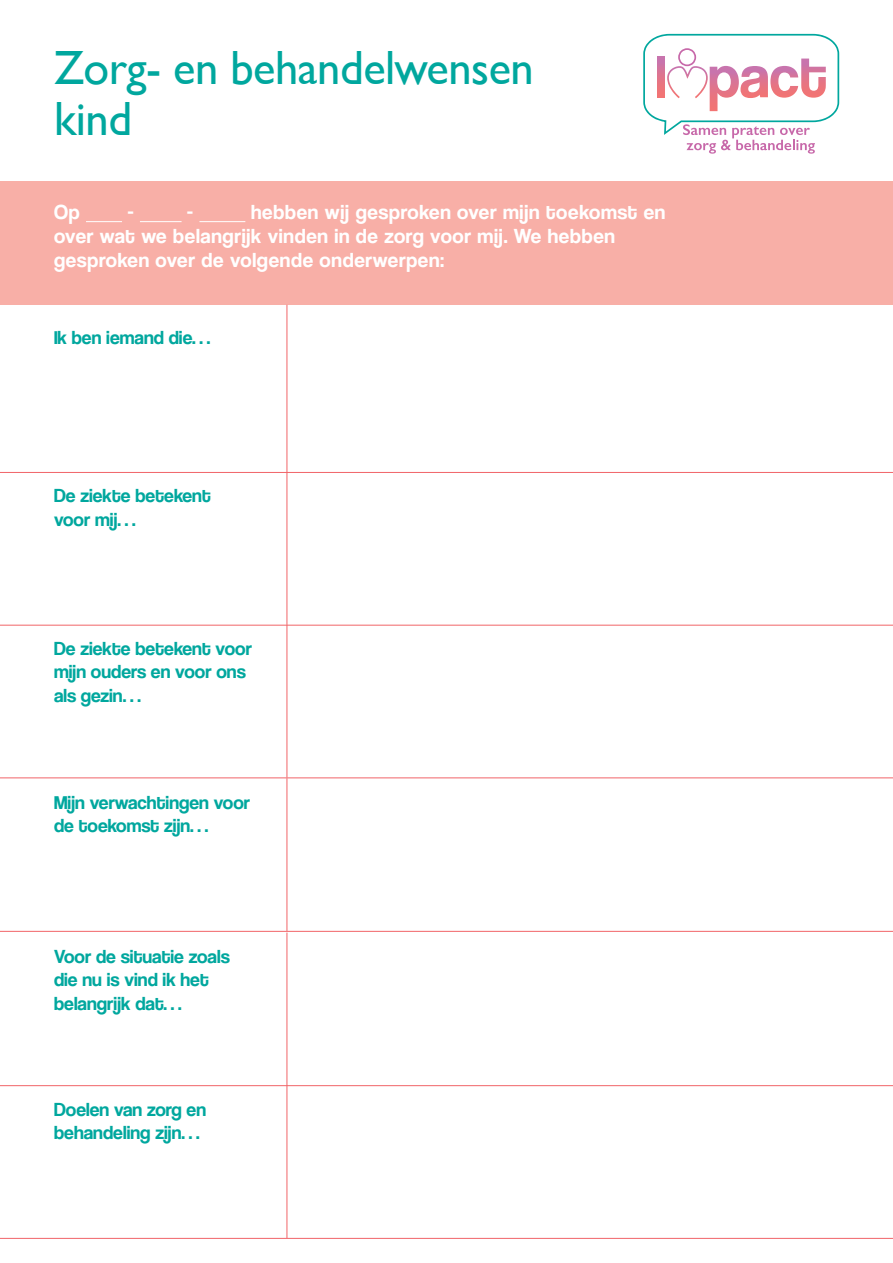
<style>
.page{position:relative;width:893px;height:1263px;background:#fff}
.page>*{position:absolute;margin:0;border:0;box-sizing:border-box;transform-origin:0 0}
.t1{font:48px/51px "Gill Sans";letter-spacing:-.01em;color:#00a79e}
.t2{font:21px/24px "Coolvetica Rg";letter-spacing:.03em;color:#fff}
.t3{font:19.5px/23.4px "Coolvetica Rg";color:#00a79e}
</style>
<div class="page">
<div style="left:0;top:181px;width:893px;height:124px;background:#f8afa7"></div>
<hr style="left:86px;top:221px;width:36px;height:1px;background:#fff">
<hr style="left:140px;top:221px;width:42px;height:1px;background:#fff">
<hr style="left:199px;top:221px;width:46px;height:1px;background:#fff">
<hr style="left:0;top:472px;width:893px;height:1px;background:#f16468">
<hr style="left:287px;top:305px;width:1px;height:167px;background:#f16468">
<hr style="left:0;top:625px;width:893px;height:1px;background:#f16468">
<hr style="left:287px;top:472px;width:1px;height:153px;background:#f16468">
<hr style="left:0;top:777px;width:893px;height:1px;background:#f16468">
<hr style="left:287px;top:625px;width:1px;height:152px;background:#f16468">
<hr style="left:0;top:931px;width:893px;height:1px;background:#f16468">
<hr style="left:287px;top:778px;width:1px;height:153px;background:#f16468">
<hr style="left:0;top:1085px;width:893px;height:1px;background:#f16468">
<hr style="left:287px;top:932px;width:1px;height:153px;background:#f16468">
<hr style="left:0;top:1238px;width:893px;height:1px;background:#f16468">
<hr style="left:287px;top:1085px;width:1px;height:153px;background:#f16468">
<svg style="left:643px;top:34px;width:196px;height:120px"></svg>
<h1 class="t1" style="left:54px;top:41px;width:481px">Zorg- en behandelwensen kind</h1>
<p class="t2" style="left:54px;top:200px;width:27px">Op</p>
<p class="t2" style="left:128px;top:200px;width:7px">-</p>
<p class="t2" style="left:187px;top:200px;width:7px">-</p>
<p class="t2" style="left:54px;top:200px;width:613px;text-indent:197px">hebben wij gesproken over mijn toekomst en over wat we belangrijk vinden in de zorg voor mij. We hebben gesproken over de volgende onderwerpen:</p>
<p class="t3" style="left:54px;top:326px;width:158px">Ik ben iemand die…</p>
<p class="t3" style="left:54px;top:484px;width:158px">De ziekte betekent voor mij…</p>
<p class="t3" style="left:54px;top:637px;width:199px">De ziekte betekent voor mijn ouders en voor ons als gezin…</p>
<p class="t3" style="left:54px;top:790px;width:198px">Mijn verwachtingen voor de toekomst zijn…</p>
<p class="t3" style="left:54px;top:944px;width:177px">Voor de situatie zoals die nu is vind ik het belangrijk dat…</p>
<p class="t3" style="left:54px;top:1097px;width:154px">Doelen van zorg en behandeling zijn…</p>
</div>
